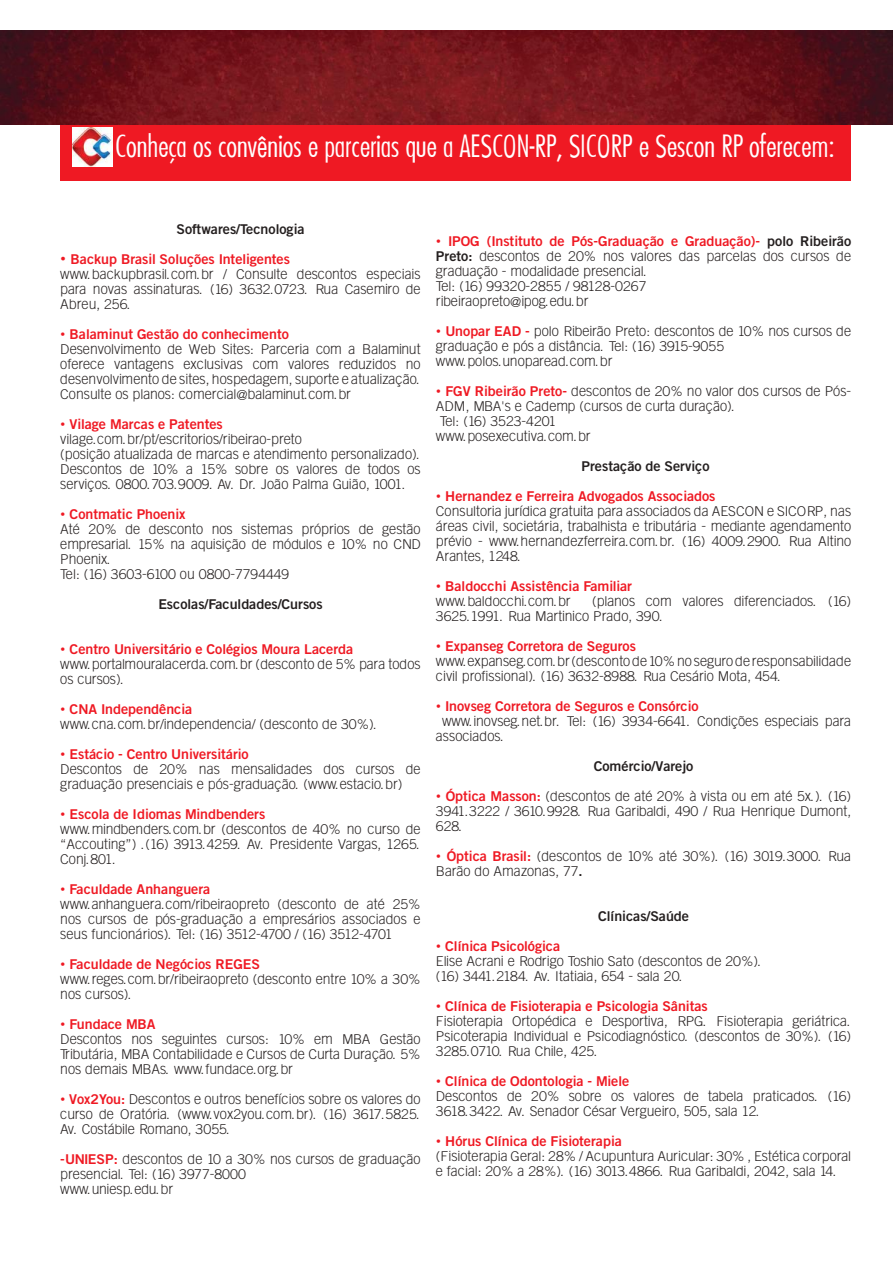
<style>
.page{position:relative;width:893px;height:1263px;background:#fff}
.page>*{position:absolute;margin:0;border:0;box-sizing:border-box;transform-origin:0 0}
.t1{font:30px "Futura Condensed Light Normal";color:#fff}
.t2{font:13.5px/15px "Goethe Gothic";color:#241f1f}
.t3{font:700 13.5px "Goethe Gothic";color:#ef1923}
.t4{font:700 13.5px "Goethe Gothic";color:#241f1f}
.s1{font-weight:700;font-size:15px;color:#ef1923}
.s2{font-weight:700;color:#ef1923}
.s3{font-weight:700}
</style>
<div class="page">
<div style="left:60px;top:106px;width:791px;height:75px;background:#ef1923"></div>
<img style="left:0;top:31px;width:893px;height:93px">
<img style="left:73px;top:128px;width:40px;height:38px">
<h1 class="t1" style="left:115px;top:127px;width:721px">Conheça os convênios e parcerias que a AESCON-RP, SICORP e Sescon RP oferecem:</h1>
<p class="t4" style="left:176px;top:220px;width:130px">Softwares/Tecnologia</p>
<p class="t2" style="left:60px;top:251px;width:362px"><span class="s1">•</span> <span class="s2">Backup Brasil Soluções Inteligentes </span>www.backupbrasil.com.br / Consulte descontos especiais para novas assinaturas. (16) 3632.0723. Rua Casemiro de Abreu, 256.</p>
<p class="t3" style="left:60px;top:325px;width:230px">• Balaminut Gestão do conhecimento</p>
<p class="t2" style="left:60px;top:341px;width:362px;text-align:justify">Desenvolvimento de Web Sites: Parceria com a Balaminut oferece vantagens exclusivas com valores reduzidos no desenvolvimento de sites, hospedagem, suporte e atualização.<br>Consulte os planos: comercial@balaminut.com.br</p>
<p class="t3" style="left:60px;top:415px;width:164px">• Vilage Marcas e Patentes</p>
<p class="t2" style="left:60px;top:431px;width:362px">vilage.com.br/pt/escritorios/ribeirao-preto<br>(posição atualizada de marcas e atendimento personalizado).<br>Descontos de 10% a 15% sobre os valores de todos os serviços. 0800.703.9009. Av. Dr. João Palma Guião, 1001.</p>
<p class="t3" style="left:60px;top:505px;width:127px">• Contmatic Phoenix</p>
<p class="t2" style="left:60px;top:521px;width:362px">Até 20% de desconto nos sistemas próprios de gestão empresarial. 15% na aquisição de módulos e 10% no CND Phoenix.<br>Tel: (16) 3603-6100 ou 0800-7794449</p>
<p class="t4" style="left:158px;top:595px;width:166px">Escolas/Faculdades/Cursos</p>
<p class="t3" style="left:60px;top:640px;width:295px">• Centro Universitário e Colégios Moura Lacerda</p>
<p class="t2" style="left:60px;top:656px;width:362px">www.portalmouralacerda.com.br (desconto de 5% para todos os cursos).</p>
<p class="t3" style="left:60px;top:700px;width:134px">• CNA Independência</p>
<p class="t2" style="left:60px;top:716px;width:319px">www.cna.com.br/independencia/ (desconto de 30%).</p>
<p class="t3" style="left:60px;top:745px;width:190px">• Estácio - Centro Universitário</p>
<p class="t2" style="left:60px;top:761px;width:362px">Descontos de 20% nas mensalidades dos cursos de graduação presenciais e pós-graduação. (www.estacio.br)</p>
<p class="t3" style="left:60px;top:805px;width:207px">• Escola de Idiomas Mindbenders</p>
<p class="t2" style="left:60px;top:821px;width:362px;text-align:justify">www.mindbenders.com.br (descontos de 40% no curso de “Accouting”) .(16) 3913.4259. Av. Presidente Vargas, 1265.<br>Conj.801.</p>
<p class="t3" style="left:60px;top:880px;width:152px">• Faculdade Anhanguera</p>
<p class="t2" style="left:60px;top:896px;width:362px;text-align:justify">www.anhanguera.com/ribeiraopreto (desconto de até 25% nos cursos de pós-graduação a empresários associados e seus funcionários). Tel: (16) 3512-4700 / (16) 3512-4701</p>
<p class="t3" style="left:60px;top:955px;width:201px">• Faculdade de Negócios REGES</p>
<p class="t2" style="left:60px;top:971px;width:362px">www.reges.com.br/ribeiraopreto (desconto entre 10% a 30% nos cursos).</p>
<p class="t3" style="left:60px;top:1015px;width:97px">• Fundace MBA</p>
<p class="t2" style="left:60px;top:1031px;width:362px;text-align:justify">Descontos nos seguintes cursos: 10% em MBA Gestão Tributária, MBA Contabilidade e Cursos de Curta Duração. 5% nos demais MBAs. www.fundace.org.br</p>
<p class="t2" style="left:60px;top:1091px;width:362px;text-align:justify"><span class="s2">• Vox2You:</span> Descontos e outros benefícios sobre os valores do curso de Oratória. (www.vox2you.com.br). (16) 3617.5825.<br>Av. Costábile Romano, 3055.</p>
<p class="t2" style="left:60px;top:1151px;width:362px"><span class="s2">-UNIESP:</span> descontos de 10 a 30% nos cursos de graduação presencial. Tel: (16) 3977-8000<br>www.uniesp.edu.br</p>
<p class="t2" style="left:436px;top:233px;width:417px"><span class="s2">• IPOG (Instituto de Pós-Graduação e Graduação)-</span> <span class="s3">polo Ribeirão Preto:</span> descontos de 20% nos valores das parcelas dos cursos de graduação - modalidade presencial.<br>Tel: (16) 99320-2855 / 98128-0267<br>ribeiraopreto@ipog.edu.br</p>
<p class="t2" style="left:436px;top:323px;width:417px"><span class="s2">• Unopar EAD -</span> polo Ribeirão Preto: descontos de 10% nos cursos de graduação e pós a distância. Tel: (16) 3915-9055 www.polos.unoparead.com.br</p>
<p class="t2" style="left:436px;top:383px;width:417px"><span class="s2">• FGV Ribeirão Preto-</span> descontos de 20% no valor dos cursos de Pós-ADM, MBA's e Cademp (cursos de curta duração).<br>Tel: (16) 3523-4201<br>www.posexecutiva.com.br</p>
<p class="t4" style="left:581px;top:458px;width:130px">Prestação de Serviço</p>
<p class="t3" style="left:436px;top:488px;width:281px">• Hernandez e Ferreira Advogados Associados</p>
<p class="t2" style="left:436px;top:503px;width:417px;text-align:justify">Consultoria jurídica gratuita para associados da AESCON e SICORP, nas áreas civil, societária, trabalhista e tributária - mediante agendamento prévio - www.hernandezferreira.com.br. (16) 4009.2900. Rua Altino Arantes, 1248.</p>
<p class="t3" style="left:436px;top:578px;width:198px">• Baldocchi Assistência Familiar</p>
<p class="t2" style="left:436px;top:593px;width:136px">www.baldocchi.com.br</p>
<p class="t2" style="left:436px;top:593px;width:417px;text-indent:156px">(planos com valores diferenciados. (16)<br>3625.1991. Rua Martinico Prado, 390.</p>
<p class="t3" style="left:436px;top:638px;width:202px">• Expanseg Corretora de Seguros</p>
<p class="t2" style="left:436px;top:653px;width:417px">www.expanseg.com.br (desconto de 10% no seguro de responsabilidade civil profissional). (16) 3632-8988. Rua Cesário Mota, 454.</p>
<p class="t3" style="left:436px;top:698px;width:264px">• Inovseg Corretora de Seguros e Consórcio</p>
<p class="t2" style="left:436px;top:713px;width:417px;text-indent:6px">www.inovseg.net.br. Tel: (16) 3934-6641. Condições especiais para associados.</p>
<p class="t4" style="left:594px;top:758px;width:101px">Comércio/Varejo</p>
<p class="t2" style="left:436px;top:788px;width:417px;text-align:justify"><span class="s2">• Óptica Masson:</span> (descontos de até 20% à vista ou em até 5x.). (16)<br>3941.3222 / 3610.9928. Rua Garibaldi, 490 / Rua Henrique Dumont, 628.</p>
<p class="t2" style="left:436px;top:848px;width:417px"><span class="s2">• Óptica Brasil:</span> (descontos de 10% até 30%). (16) 3019.3000. Rua<br>Barão do Amazonas, 77<span class="s3">.</span></p>
<p class="t4" style="left:598px;top:908px;width:92px">Clínicas/Saúde</p>
<p class="t3" style="left:436px;top:938px;width:126px">• Clínica Psicológica</p>
<p class="t2" style="left:436px;top:953px;width:328px">Elise Acrani e Rodrigo Toshio Sato (descontos de 20%). (16) 3441.2184. Av. Itatiaia, 654 - sala 20.</p>
<p class="t3" style="left:436px;top:998px;width:273px">• Clínica de Fisioterapia e Psicologia Sânitas</p>
<p class="t2" style="left:436px;top:1013px;width:417px;text-align:justify">Fisioterapia Ortopédica e Desportiva, RPG. Fisioterapia geriátrica.<br>Psicoterapia Individual e Psicodiagnóstico. (descontos de 30%). (16)<br>3285.0710. Rua Chile, 425.</p>
<p class="t3" style="left:436px;top:1073px;width:195px">• Clínica de Odontologia - Miele</p>
<p class="t2" style="left:436px;top:1088px;width:417px">Descontos de 20% sobre os valores de tabela praticados. (16)<br>3618.3422. Av. Senador César Vergueiro, 505, sala 12.</p>
<p class="t3" style="left:436px;top:1133px;width:187px">• Hórus Clínica de Fisioterapia</p>
<p class="t2" style="left:436px;top:1148px;width:417px">(Fisioterapia Geral: 28% / Acupuntura Auricular: 30% , Estética corporal e facial: 20% a 28%). (16) 3013.4866. Rua Garibaldi, 2042, sala 14.</p>
</div>
